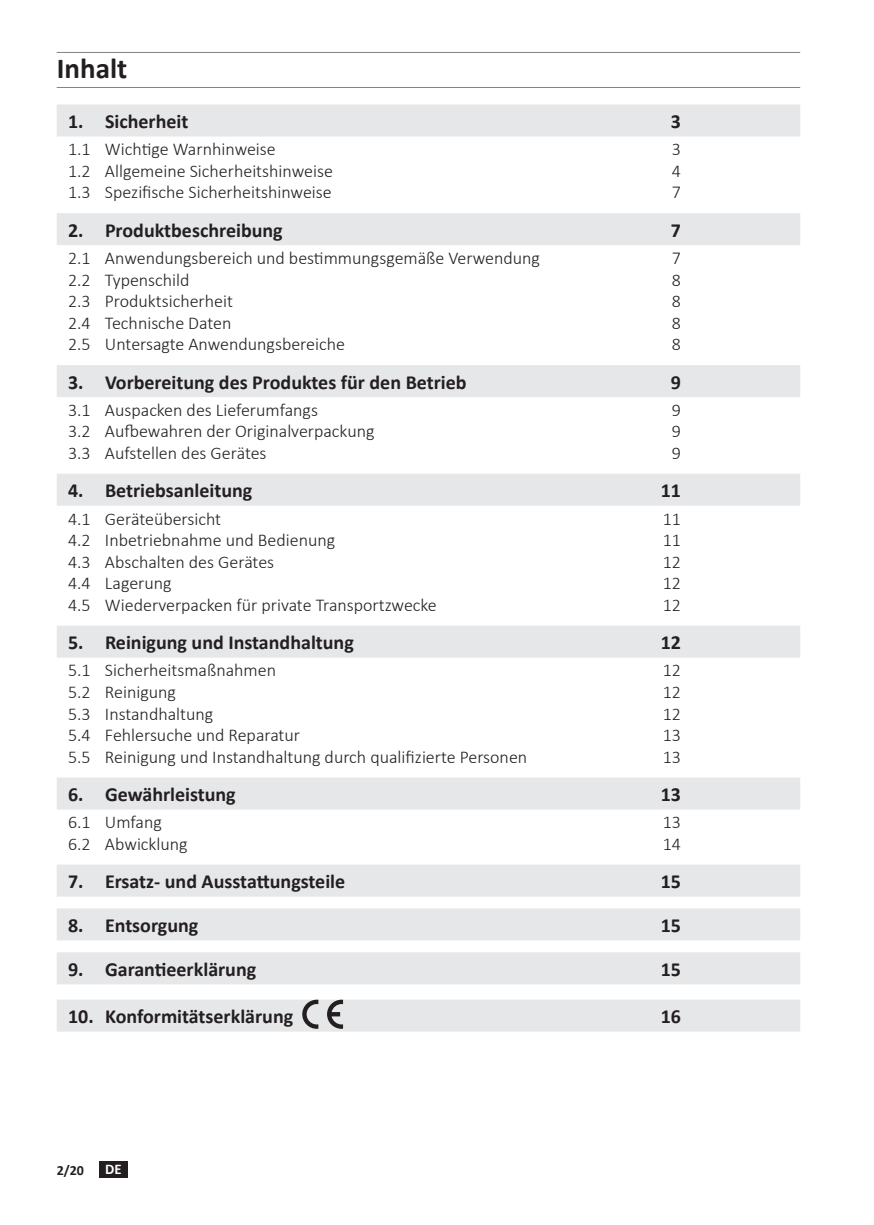
<style>
.page{position:relative;width:874px;height:1225px;background:#fff}
.page>*{position:absolute;margin:0;border:0;box-sizing:border-box;transform-origin:0 0}
.t1{font:700 29px "Calibri";color:#231f20}
.t2{font:700 20px "Calibri";color:#231f20}
.t3{font:300 18px "Calibri";color:#231f20}
.t4{font:700 14.8px "Calibri";color:#fff}
.t5{font:700 14px "Calibri";color:#231f20}
</style>
<div class="page">
<div style="left:99px;top:1161px;width:29px;height:16px;background:#231f20"></div>
<hr style="left:57px;top:52px;width:742px;height:1px;background:#808285">
<hr style="left:57px;top:87px;width:742px;height:1px;background:#808285">
<div style="left:57px;top:104px;width:742px;height:32px;background:#e6e7e9"></div>
<div style="left:57px;top:213px;width:742px;height:32px;background:#e6e7e9"></div>
<div style="left:57px;top:365px;width:742px;height:32px;background:#e6e7e9"></div>
<div style="left:57px;top:474px;width:742px;height:32px;background:#e6e7e9"></div>
<div style="left:57px;top:625px;width:742px;height:32px;background:#e6e7e9"></div>
<div style="left:57px;top:777px;width:742px;height:32px;background:#e6e7e9"></div>
<div style="left:57px;top:864px;width:742px;height:32px;background:#e6e7e9"></div>
<div style="left:57px;top:908px;width:742px;height:32px;background:#e6e7e9"></div>
<div style="left:57px;top:952px;width:742px;height:32px;background:#e6e7e9"></div>
<div style="left:57px;top:999px;width:742px;height:32px;background:#e6e7e9"></div>
<svg style="left:327px;top:999px;width:16px;height:29px"></svg>
<svg style="left:302px;top:999px;width:16px;height:29px"></svg>
<h1 class="t1" style="left:57px;top:48px;width:72px">Inhalt</h1>
<p class="t2" style="left:68px;top:107px;width:122px">1. Sicherheit</p>
<p class="t2" style="left:670px;top:107px;width:12px">3</p>
<p class="t3" style="left:68px;top:138px;width:209px">1.1 Wichtige Warnhinweise</p>
<p class="t3" style="left:671px;top:138px;width:11px">3</p>
<p class="t3" style="left:68px;top:160px;width:266px">1.2 Allgemeine Sicherheitshinweise</p>
<p class="t3" style="left:671px;top:160px;width:11px">4</p>
<p class="t3" style="left:68px;top:181px;width:265px">1.3 Spezifische Sicherheitshinweise</p>
<p class="t3" style="left:671px;top:181px;width:11px">7</p>
<p class="t2" style="left:68px;top:216px;width:216px">2. Produktbeschreibung</p>
<p class="t2" style="left:670px;top:216px;width:12px">7</p>
<p class="t3" style="left:68px;top:247px;width:473px">2.1 Anwendungsbereich und bestimmungsgemäße Verwendung</p>
<p class="t3" style="left:671px;top:247px;width:11px">7</p>
<p class="t3" style="left:68px;top:268px;width:123px">2.2 Typenschild</p>
<p class="t3" style="left:671px;top:268px;width:11px">8</p>
<p class="t3" style="left:68px;top:290px;width:166px">2.3 Produktsicherheit</p>
<p class="t3" style="left:671px;top:290px;width:11px">8</p>
<p class="t3" style="left:68px;top:312px;width:165px">2.4 Technische Daten</p>
<p class="t3" style="left:671px;top:312px;width:11px">8</p>
<p class="t3" style="left:68px;top:333px;width:278px">2.5 Untersagte Anwendungsbereiche</p>
<p class="t3" style="left:671px;top:333px;width:11px">8</p>
<p class="t2" style="left:68px;top:368px;width:400px">3. Vorbereitung des Produktes für den Betrieb</p>
<p class="t2" style="left:670px;top:368px;width:12px">9</p>
<p class="t3" style="left:68px;top:399px;width:251px">3.1 Auspacken des Lieferumfangs</p>
<p class="t3" style="left:671px;top:399px;width:11px">9</p>
<p class="t3" style="left:68px;top:420px;width:308px">3.2 Aufbewahren der Originalverpackung</p>
<p class="t3" style="left:671px;top:420px;width:11px">9</p>
<p class="t3" style="left:68px;top:442px;width:200px">3.3 Aufstellen des Gerätes</p>
<p class="t3" style="left:671px;top:442px;width:11px">9</p>
<p class="t2" style="left:68px;top:476px;width:186px">4. Betriebsanleitung</p>
<p class="t2" style="left:660px;top:476px;width:22px">11</p>
<p class="t3" style="left:68px;top:507px;width:154px">4.1 Geräteübersicht</p>
<p class="t3" style="left:662px;top:507px;width:20px">11</p>
<p class="t3" style="left:68px;top:529px;width:268px">4.2 Inbetriebnahme und Bedienung</p>
<p class="t3" style="left:662px;top:529px;width:20px">11</p>
<p class="t3" style="left:68px;top:550px;width:207px">4.3 Abschalten des Gerätes</p>
<p class="t3" style="left:662px;top:550px;width:20px">12</p>
<p class="t3" style="left:68px;top:572px;width:105px">4.4 Lagerung</p>
<p class="t3" style="left:662px;top:572px;width:20px">12</p>
<p class="t3" style="left:68px;top:594px;width:370px">4.5 Wiederverpacken für private Transportzwecke</p>
<p class="t3" style="left:662px;top:594px;width:20px">12</p>
<p class="t2" style="left:68px;top:628px;width:287px">5. Reinigung und Instandhaltung</p>
<p class="t2" style="left:660px;top:628px;width:22px">12</p>
<p class="t3" style="left:68px;top:659px;width:209px">5.1 Sicherheitsmaßnahmen</p>
<p class="t3" style="left:662px;top:659px;width:20px">12</p>
<p class="t3" style="left:68px;top:681px;width:109px">5.2 Reinigung</p>
<p class="t3" style="left:662px;top:681px;width:20px">12</p>
<p class="t3" style="left:68px;top:702px;width:147px">5.3 Instandhaltung</p>
<p class="t3" style="left:662px;top:702px;width:20px">12</p>
<p class="t3" style="left:68px;top:724px;width:233px">5.4 Fehlersuche und Reparatur</p>
<p class="t3" style="left:662px;top:724px;width:20px">13</p>
<p class="t3" style="left:68px;top:745px;width:460px">5.5 Reinigung und Instandhaltung durch qualifizierte Personen</p>
<p class="t3" style="left:662px;top:745px;width:20px">13</p>
<p class="t2" style="left:68px;top:780px;width:169px">6. Gewährleistung</p>
<p class="t2" style="left:660px;top:780px;width:22px">13</p>
<p class="t3" style="left:68px;top:811px;width:95px">6.1 Umfang</p>
<p class="t3" style="left:662px;top:811px;width:20px">13</p>
<p class="t3" style="left:68px;top:832px;width:121px">6.2 Abwicklung</p>
<p class="t3" style="left:662px;top:832px;width:20px">14</p>
<p class="t2" style="left:68px;top:867px;width:278px">7. Ersatz- und Ausstattungsteile</p>
<p class="t2" style="left:660px;top:867px;width:22px">15</p>
<p class="t2" style="left:68px;top:911px;width:132px">8. Entsorgung</p>
<p class="t2" style="left:660px;top:911px;width:22px">15</p>
<p class="t2" style="left:68px;top:955px;width:189px">9. Garantieerklärung</p>
<p class="t2" style="left:660px;top:955px;width:22px">15</p>
<p class="t2" style="left:68px;top:1002px;width:226px">10. Konformitätserklärung</p>
<p class="t2" style="left:660px;top:1002px;width:22px">16</p>
<p class="t5" style="left:57px;top:1160px;width:29px">2/20</p>
<p class="t4" style="left:105px;top:1158px;width:18px">DE</p>
</div>
